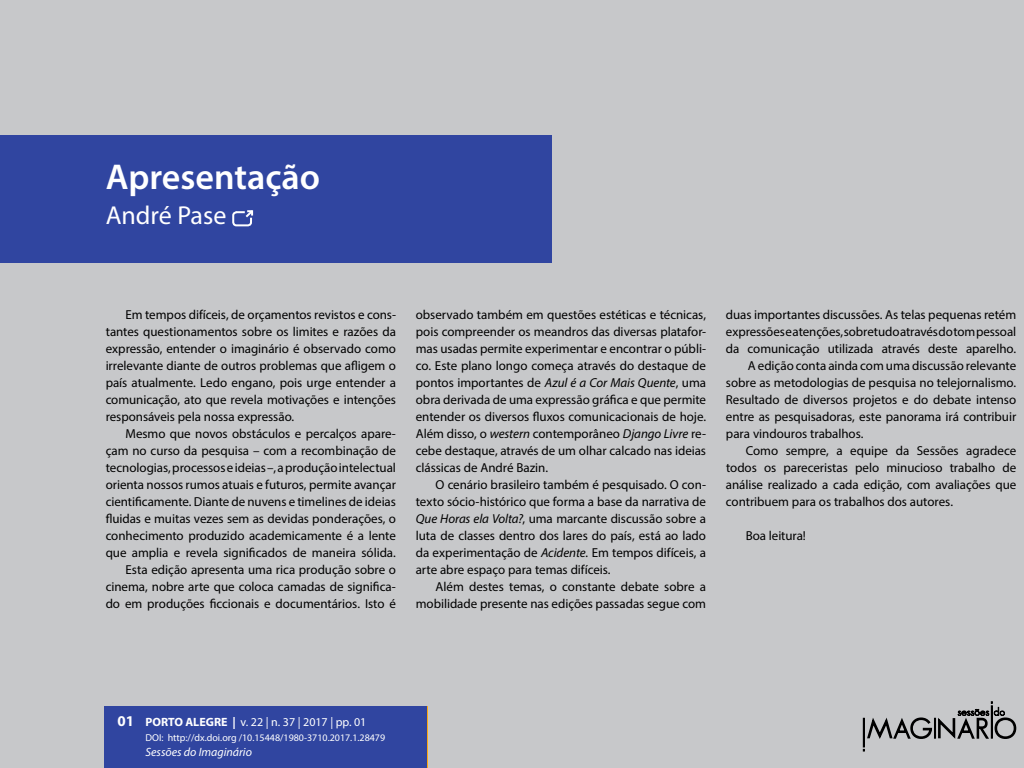
<style>
.page{position:relative;width:1024px;height:768px;background:#c7c8ca}
.page>*{position:absolute;margin:0;border:0;box-sizing:border-box;transform-origin:0 0}
.t1{font:600 36px "Myriad Pro";color:#fff}
.t2{font:26px "Myriad Pro";color:#fff}
.t3{font:700 18px "Myriad Pro";color:#fff}
.t4{font:700 15px "Myriad Pro";color:#fff}
.t5{font:13px/17px "Myriad Pro";letter-spacing:-.005em;color:#000;text-align:justify}
.t6{font:12px "Myriad Pro";color:#fff}
.t7{font:italic 12px "Myriad Pro";color:#fff}
.t8{font:10px "Myriad Pro";color:#fff}
.s1{font-style:italic}
.s2{font-weight:700}
</style>
<div class="page">
<svg style="left:863px;top:701px;width:154px;height:51px"></svg>
<div style="left:0;top:135px;width:551px;height:128px;background:#3045a0"></div>
<svg style="left:232px;top:210px;width:22px;height:17px"></svg>
<div style="left:105px;top:706px;width:322px;height:62px;background:#3045a0"></div>
<h1 class="t1" style="left:106px;top:154px;width:216px">Apresentação</h1>
<h2 class="t2" style="left:106px;top:199px;width:122px">André Pase</h2>
<p class="t5" style="left:106px;top:306px;width:292px;text-indent:20px">Em tempos difíceis, de orçamentos revistos e cons&shy;tantes questionamentos sobre os limites e razões da expressão, entender o imaginário é observado como irrelevante diante de outros problemas que afligem o país atualmente. Ledo engano, pois urge entender a comunicação, ato que revela motivações e intenções responsáveis pela nossa expressão.</p>
<p class="t5" style="left:106px;top:425px;width:292px;text-align:right">Mesmo que novos obstáculos e percalços apare&shy;çam no curso da pesquisa – com a recombinação de tecnologias, processos e ideias –, a produção intelectual orienta nossos rumos atuais e futuros, permite avançar cientificamente. Diante de nuvens e timelines de ideias fluidas e muitas vezes sem as devidas ponderações, o conhecimento produzido academicamente é a lente que amplia e revela significados de maneira sólida.<br>Esta edição apresenta uma rica produção sobre o cinema, nobre arte que coloca camadas de significa&shy;do em produções ficcionais e documentários. Isto é</p>
<p class="t5" style="left:416px;top:306px;width:292px">observado também em questões estéticas e técnicas, pois compreender os meandros das diversas platafor&shy;mas usadas permite experimentar e encontrar o públi&shy;co. Este plano longo começa através do destaque de pontos importantes de <span class="s1">Azul é a Cor Mais Quente</span>, uma obra derivada de uma expressão gráfica e que permite entender os diversos fluxos comunicacionais de hoje.<br>Além disso, o <span class="s1">western</span> contemporâneo <span class="s1">Django Livre</span> re&shy;cebe destaque, através de um olhar calcado nas ideias clássicas de André Bazin.</p>
<p class="t5" style="left:416px;top:476px;width:292px;text-indent:20px">O cenário brasileiro também é pesquisado. O con&shy;texto sócio-histórico que forma a base da narrativa de <span class="s1">Que Horas ela Volta?</span>, uma marcante discussão sobre a luta de classes dentro dos lares do país, está ao lado da experimentação de <span class="s1">Acidente.</span> Em tempos difíceis, a arte abre espaço para temas difíceis.</p>
<p class="t5" style="left:416px;top:578px;width:292px;text-align:right">Além destes temas, o constante debate sobre a mobilidade presente nas edições passadas segue com</p>
<p class="t5" style="left:726px;top:306px;width:292px">duas importantes discussões. As telas pequenas retém</p>
<p class="t5" style="left:726px;top:323px;width:292px">expressões e atenções, sobretudo através do tom pessoal</p>
<p class="t5" style="left:726px;top:340px;width:292px">da comunicação utilizada através deste aparelho.</p>
<p class="t5" style="left:748px;top:357px;width:270px">A edição conta ainda com uma discussão relevante</p>
<p class="t5" style="left:726px;top:374px;width:292px">sobre as metodologias de pesquisa no telejornalismo.</p>
<p class="t5" style="left:726px;top:391px;width:292px">Resultado de diversos projetos e do debate intenso</p>
<p class="t5" style="left:726px;top:408px;width:292px">entre as pesquisadoras, este panorama irá contribuir</p>
<p class="t5" style="left:726px;top:425px;width:139px">para vindouros trabalhos.</p>
<p class="t5" style="left:746px;top:442px;width:272px">Como sempre, a equipe da Sessões agradece</p>
<p class="t5" style="left:726px;top:459px;width:292px">todos os pareceristas pelo minucioso trabalho de</p>
<p class="t5" style="left:726px;top:476px;width:292px">análise realizado a cada edição, com avaliações que</p>
<p class="t5" style="left:726px;top:493px;width:229px">contribuem para os trabalhos dos autores.</p>
<p class="t5" style="left:746px;top:527px;width:61px">Boa leitura!</p>
<h3 class="t3" style="left:117px;top:709px;width:21px">01</h3>
<p class="t6" style="left:258px;top:715px;width:8px">1</p>
<p class="t6" style="left:290px;top:715px;width:8px">6</p>
<p class="t6" style="left:323px;top:715px;width:59px">6 pp. 01-02</p>
<p class="t8" style="left:346px;top:732px;width:42px">6 2 6305</p>
<p class="t4" style="left:118px;top:711px;width:18px">01</p>
<p class="t6" style="left:145px;top:715px;width:223px"><span class="s2">PORTO ALEGRE |</span> v. 22 | n. 37 | 2017 | pp. 01</p>
<p class="t8" style="left:145px;top:732px;width:241px">DOI: http://dx.doi.org /10.15448/1980-3710.2017.1.28479</p>
<p class="t7" style="left:145px;top:745px;width:108px">Sessões do Imaginário</p>
</div>
